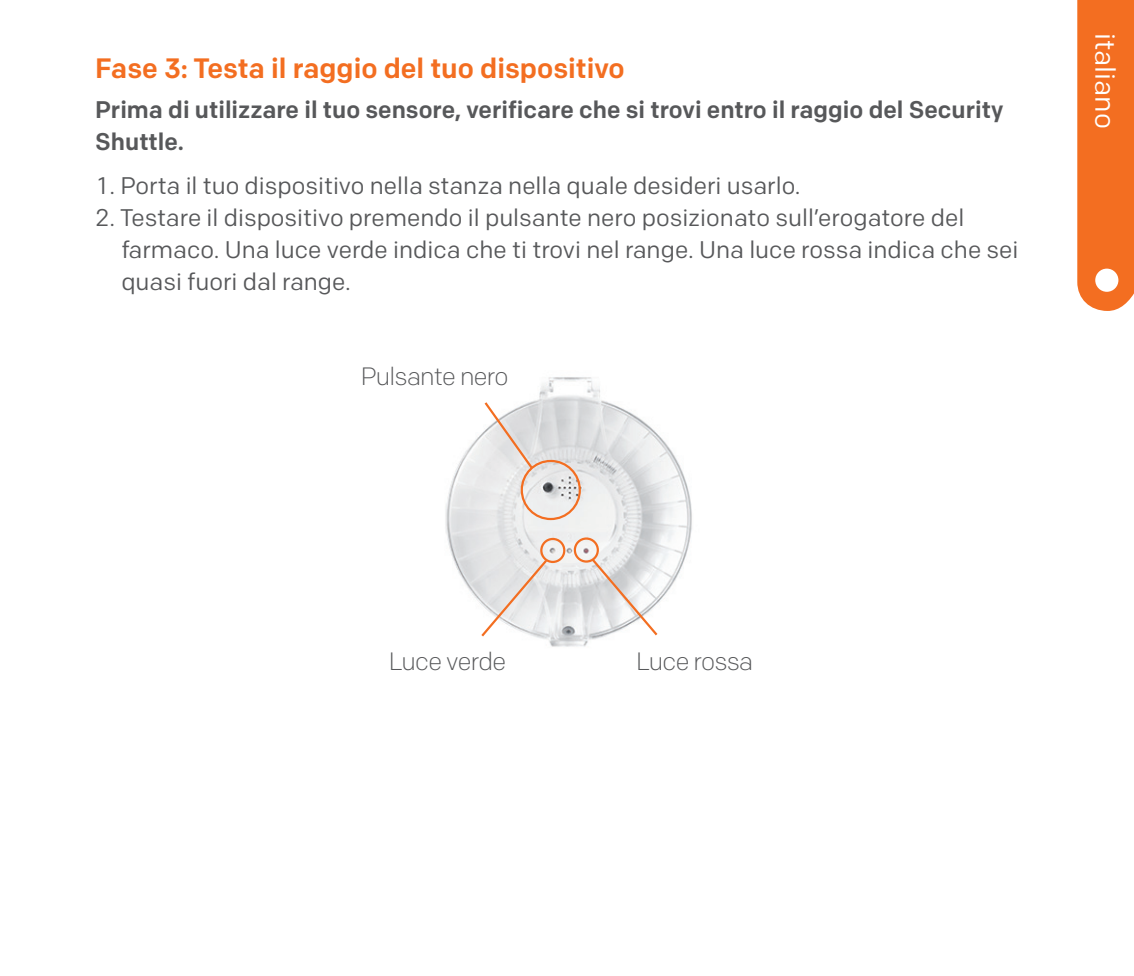
<style>
.page{position:relative;width:1134px;height:976px;background:#fff}
.page>*{position:absolute;margin:0;border:0;box-sizing:border-box;transform-origin:0 0}
.t1{font:500 28px "Colfax";color:#f36e21}
.t2{font:28px "Colfax";color:#fff}
.t3{font:300 25.2px "Colfax";letter-spacing:-.03em;color:#57585a}
.t4{font:24px "Colfax";color:#57585a}
.t5{font:500 24px/32px "Colfax";color:#57585a}
</style>
<div class="page">
<div style="left:1077px;top:0;width:57px;height:311px;background:#f36e21"></div>
<div style="left:1095px;top:268px;width:23px;height:24px;background:#fff;border-radius:50%"></div>
<img style="left:445px;top:377px;width:247px;height:270px">
<div style="left:521px;top:459px;width:60px;height:61px;border:2px solid #f36e21;border-radius:50%"></div>
<svg style="left:482px;top:399px;width:53px;height:71px"></svg>
<div style="left:540px;top:537px;width:25px;height:26px;border:2px solid #f36e21;border-radius:50%"></div>
<div style="left:574px;top:537px;width:25px;height:25px;border:2px solid #f36e21;border-radius:50%"></div>
<svg style="left:479px;top:557px;width:70px;height:81px"></svg>
<svg style="left:589px;top:556px;width:71px;height:81px"></svg>
<p class="t1" style="left:95px;top:51px;width:531px">Fase 3: Testa il raggio del tuo dispositivo</p>
<p class="t5" style="left:95px;top:94px;width:910px">Prima di utilizzare il tuo sensore, verificare che si trovi entro il raggio del Security<br>Shuttle.</p>
<p class="t4" style="left:98px;top:170px;width:704px">1 . Porta il tuo dispositivo nella stanza nella quale desideri usarlo.</p>
<p class="t4" style="left:95px;top:202px;width:870px">2. Testare il dispositivo premendo il pulsante nero posizionato sull’erogatore del</p>
<p class="t4" style="left:121px;top:234px;width:899px">farmaco. Una luce verde indica che ti trovi nel range. Una luce rossa indica che sei</p>
<p class="t4" style="left:121px;top:266px;width:231px">quasi fuori dal range.</p>
<p class="t3" style="left:361px;top:361px;width:149px">Pulsante nero</p>
<p class="t2" style="left:1122px;top:33px;width:97px;rotate:90deg">italiano</p>
<p class="t3" style="left:389px;top:645px;width:119px">Luce verde</p>
<p class="t3" style="left:636px;top:645px;width:118px">Luce rossa</p>
</div>
